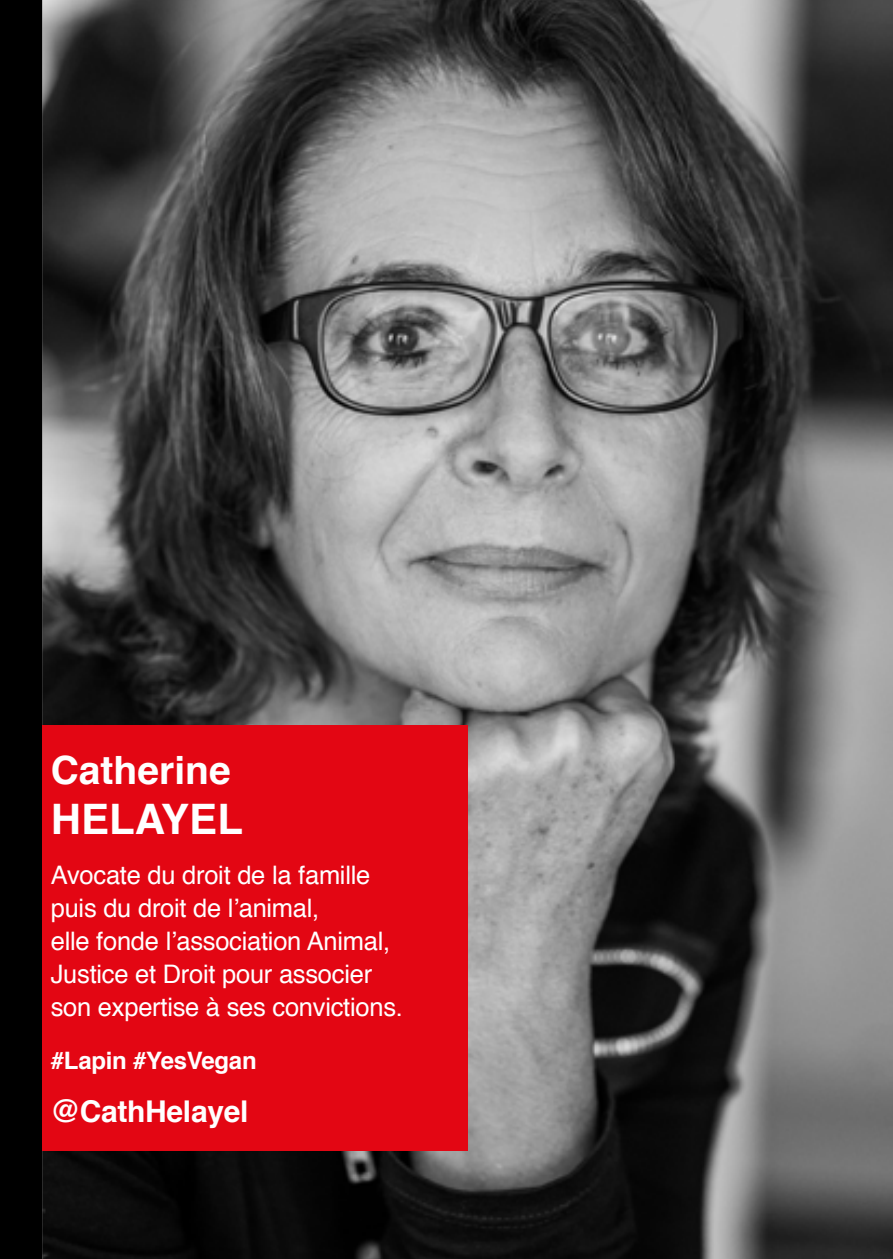
<style>
.page{position:relative;width:893px;height:1259px;background:#fff}
.page>*{position:absolute;margin:0;border:0;box-sizing:border-box;transform-origin:0 0}
.t1{font:700 42px "Helvetica";color:#fff}
.t2{font:700 39px "Helvetica";color:#fff}
.t3{font:700 30px "Helvetica";letter-spacing:-.01em;color:#fff}
.t4{font:25.5px/33px "Helvetica";letter-spacing:-.01em;color:#fff}
.t5{font:700 24px "Helvetica";letter-spacing:-.01em;color:#fff}
</style>
<div class="page">
<div style="left:0;top:0;width:42px;height:1259px;background:#000"></div>
<img style="left:42px;top:0;width:851px;height:1259px">
<div style="left:42px;top:725px;width:426px;height:426px;background:#e30613"></div>
<h2 class="t2" style="left:51px;top:738px;width:181px">Catherine</h2>
<h1 class="t1" style="left:51px;top:785px;width:194px">HELAYEL</h1>
<p class="t4" style="left:51px;top:859px;width:354px">Avocate du droit de la famille puis du droit de l’animal,<br>elle fonde l’association Animal,<br>Justice et Droit pour associer son expertise à ses convictions.</p>
<p class="t5" style="left:51px;top:1041px;width:207px">#Lapin #YesVegan</p>
<p class="t3" style="left:51px;top:1087px;width:199px">@CathHelayel</p>
</div>
